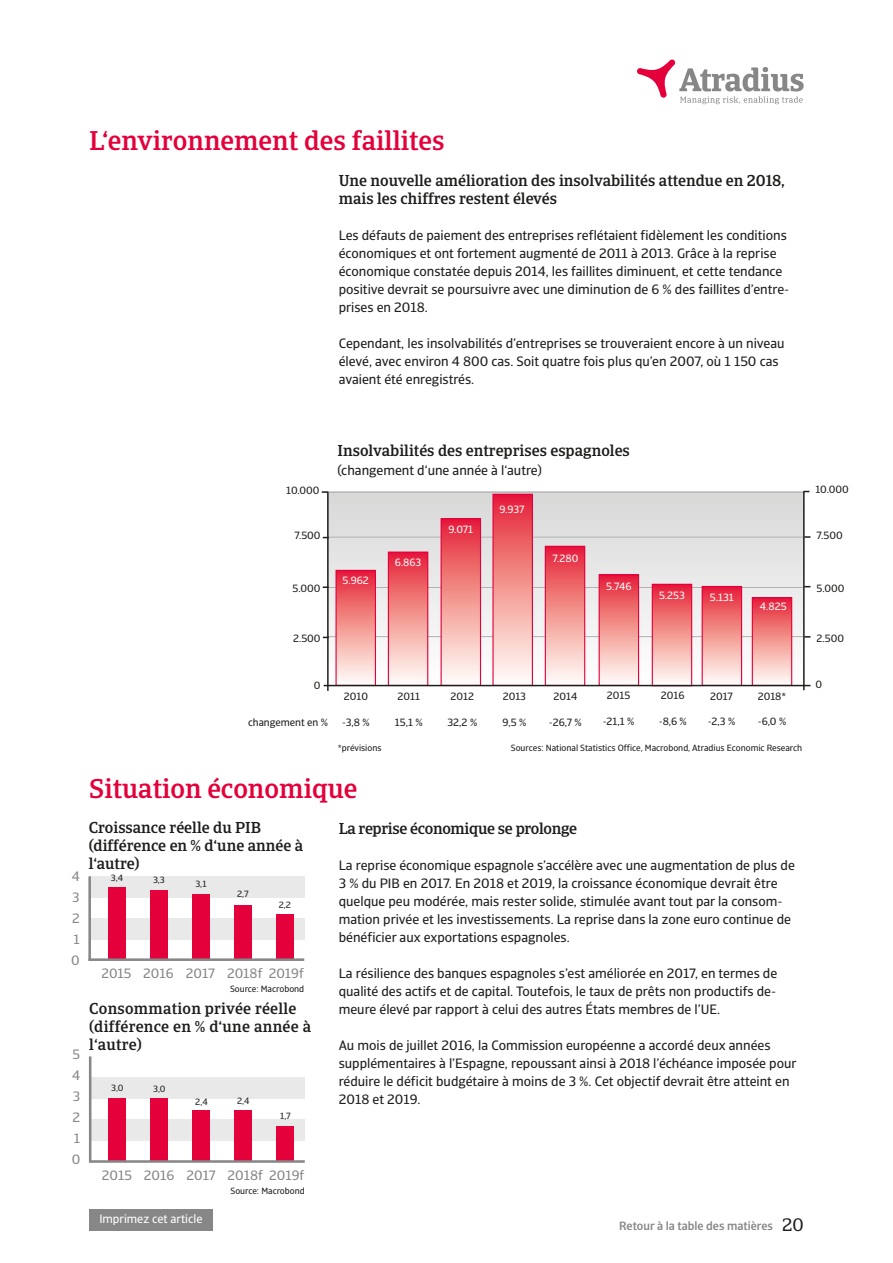
<style>
.page{position:relative;width:893px;height:1263px;background:#fff}
.page>*{position:absolute;margin:0;border:0;box-sizing:border-box;transform-origin:0 0}
.t1{font:500 27px "Catalana";color:#e4003a}
.t2{font:18px "Catalana";color:#1d1d1b}
.t3{font:500 15.75px/18px "Catalana";color:#1d1d1b}
.t4{font:500 15.75px "Catalana";letter-spacing:-.02em;color:#1d1d1b}
.t5{font:13.5px/18px "Catalana Sans";color:#1d1d1b}
.t6{font:13.5px/21px "Catalana Sans";color:#878787;text-align:justify}
.t7{font:500 12px "Catalana Sans";color:#878787}
.t8{font:12px "Catalana Sans";color:#fff}
.t9{font:10.5px "Catalana Sans";color:#1d1d1b}
.t10{font:10.5px "Catalana Sans";color:#fff}
.t11{font:9px "Catalana Sans";color:#1d1d1b}
</style>
<div class="page">
<svg style="left:637px;top:60px;width:167px;height:44px"></svg>
<svg style="left:329px;top:493px;width:474px;height:192px"></svg>
<hr style="left:328px;top:537px;width:476px;height:1px;background:#b3b2b2">
<hr style="left:328px;top:492px;width:476px;height:1px;background:#b3b2b2">
<hr style="left:328px;top:587px;width:476px;height:1px;background:#b3b2b2">
<hr style="left:328px;top:636px;width:476px;height:1px;background:#b3b2b2">
<div style="left:441px;top:519px;width:39px;height:166px;background:linear-gradient(to bottom,#e52533,#fffff8)"></div>
<div style="left:441px;top:518px;width:40px;height:168px;border:1px solid #e4003a"></div>
<div style="left:493px;top:494px;width:39px;height:191px;background:linear-gradient(to bottom,#e52533,#fffff9)"></div>
<div style="left:492px;top:494px;width:41px;height:192px;border:1px solid #e4003a"></div>
<div style="left:545px;top:546px;width:40px;height:139px;background:linear-gradient(to bottom,#e52533,#fffff8)"></div>
<div style="left:545px;top:546px;width:40px;height:140px;border:1px solid #e4003a"></div>
<div style="left:702px;top:586px;width:40px;height:99px;background:linear-gradient(to bottom,#e52433,#fffff7)"></div>
<div style="left:702px;top:586px;width:40px;height:100px;border:1px solid #e4003a"></div>
<div style="left:336px;top:570px;width:39px;height:115px;background:linear-gradient(to bottom,#e52533,#fffff8)"></div>
<div style="left:335px;top:570px;width:41px;height:116px;border:1px solid #e4003a"></div>
<div style="left:388px;top:552px;width:40px;height:133px;background:linear-gradient(to bottom,#e52533,#fffff8)"></div>
<div style="left:388px;top:551px;width:40px;height:135px;border:1px solid #e4003a"></div>
<div style="left:599px;top:575px;width:40px;height:110px;background:linear-gradient(to bottom,#e52734,#fffff6)"></div>
<div style="left:599px;top:574px;width:40px;height:112px;border:1px solid #e4003a"></div>
<div style="left:652px;top:584px;width:40px;height:102px;background:linear-gradient(to bottom,#e52533,#fffff7)"></div>
<div style="left:652px;top:584px;width:40px;height:102px;border:1px solid #e4003a"></div>
<hr style="left:327px;top:492px;width:2px;height:199px;background:#1d1d1b">
<hr style="left:803px;top:492px;width:2px;height:198px;background:#1d1d1b">
<div style="left:89px;top:1210px;width:124px;height:21px;background:#878787"></div>
<div style="left:90px;top:1077px;width:215px;height:21px;background:#e9e9e9"></div>
<div style="left:90px;top:1119px;width:215px;height:21px;background:#e9e9e9"></div>
<hr style="left:89px;top:1056px;width:2px;height:105px;background:#878787">
<div style="left:109px;top:1098px;width:17px;height:62px;background:#e4003a"></div>
<div style="left:151px;top:1098px;width:17px;height:63px;background:#e4003a"></div>
<div style="left:193px;top:1110px;width:17px;height:51px;background:#e4003a"></div>
<div style="left:235px;top:1110px;width:17px;height:51px;background:#e4003a"></div>
<div style="left:277px;top:1126px;width:17px;height:36px;background:#e4003a"></div>
<hr style="left:89px;top:1160px;width:216px;height:3px;background:#878787">
<div style="left:89px;top:876px;width:215px;height:21px;background:#e9e9e9"></div>
<div style="left:89px;top:919px;width:215px;height:21px;background:#e9e9e9"></div>
<hr style="left:88px;top:876px;width:3px;height:85px;background:#878787">
<div style="left:108px;top:888px;width:17px;height:72px;background:#e4003a"></div>
<div style="left:150px;top:890px;width:17px;height:69px;background:#e4003a"></div>
<div style="left:192px;top:894px;width:17px;height:65px;background:#e4003a"></div>
<div style="left:234px;top:905px;width:17px;height:55px;background:#e4003a"></div>
<div style="left:276px;top:914px;width:17px;height:45px;background:#e4003a"></div>
<hr style="left:88px;top:958px;width:216px;height:3px;background:#878787">
<div style="left:752px;top:598px;width:40px;height:87px;background:linear-gradient(to bottom,#e52835,#fffff6)"></div>
<div style="left:752px;top:597px;width:40px;height:89px;border:1px solid #e4003a"></div>
<hr style="left:324px;top:685px;width:486px;height:1px;background:#1d1d1b">
<h1 class="t1" style="left:89px;top:124px;width:357px">L‘environnement des faillites</h1>
<p class="t3" style="left:339px;top:171px;width:448px">Une nouvelle amélioration des insolvabilités attendue en 2018, mais les chiffres restent élevés</p>
<p class="t5" style="left:339px;top:226px;width:452px">Les défauts de paiement des entreprises reflétaient fidèlement les conditions économiques et ont fortement augmenté de 2011 à 2013. Grâce à la reprise économique constatée depuis 2014, les faillites diminuent, et cette tendance positive devrait se poursuivre avec une diminution de 6 % des faillites d’entre&shy;prises en 2018.</p>
<p class="t5" style="left:339px;top:334px;width:447px">Cependant, les insolvabilités d’entreprises se trouveraient encore à un niveau élevé, avec environ 4 800 cas. Soit quatre fois plus qu’en 2007, où 1 150 cas avaient été enregistrés.</p>
<p class="t3" style="left:337px;top:441px;width:294px">Insolvabilités des entreprises espagnoles</p>
<p class="t5" style="left:337px;top:462px;width:206px">(changement d‘une année à l‘autre)</p>
<p class="t9" style="left:286px;top:484px;width:35px">10.000</p>
<p class="t9" style="left:815px;top:483px;width:35px">10.000</p>
<p class="t10" style="left:499px;top:503px;width:27px">9.937</p>
<p class="t10" style="left:448px;top:523px;width:26px">9.071</p>
<p class="t9" style="left:294px;top:529px;width:28px">7.500</p>
<p class="t9" style="left:816px;top:529px;width:28px">7.500</p>
<p class="t10" style="left:395px;top:556px;width:28px">6.863</p>
<p class="t10" style="left:552px;top:552px;width:27px">7.280</p>
<p class="t10" style="left:343px;top:574px;width:28px">5.962</p>
<p class="t10" style="left:606px;top:579px;width:27px">5.746</p>
<p class="t9" style="left:293px;top:582px;width:29px">5.000</p>
<p class="t9" style="left:816px;top:582px;width:29px">5.000</p>
<p class="t10" style="left:659px;top:589px;width:27px">5.253</p>
<p class="t10" style="left:710px;top:591px;width:25px">5.131</p>
<p class="t10" style="left:760px;top:600px;width:28px">4.825</p>
<p class="t9" style="left:293px;top:632px;width:29px">2.500</p>
<p class="t9" style="left:816px;top:632px;width:29px">2.500</p>
<p class="t9" style="left:314px;top:679px;width:8px">0</p>
<p class="t9" style="left:248px;top:716px;width:81px">changement en %</p>
<p class="t9" style="left:344px;top:690px;width:26px">2010</p>
<p class="t9" style="left:342px;top:716px;width:29px">-3,8 %</p>
<p class="t11" style="left:338px;top:742px;width:45px">*prévisions</p>
<p class="t9" style="left:398px;top:690px;width:24px">2011</p>
<p class="t9" style="left:395px;top:716px;width:29px">15,1 %</p>
<p class="t9" style="left:451px;top:690px;width:25px">2012</p>
<p class="t9" style="left:447px;top:716px;width:31px">32,2 %</p>
<p class="t9" style="left:503px;top:690px;width:25px">2013</p>
<p class="t9" style="left:502px;top:716px;width:25px">9,5 %</p>
<p class="t9" style="left:553px;top:690px;width:25px">2014</p>
<p class="t9" style="left:549px;top:716px;width:34px">-26,7 %</p>
<p class="t9" style="left:607px;top:689px;width:25px">2015</p>
<p class="t9" style="left:661px;top:689px;width:25px">2016</p>
<p class="t9" style="left:603px;top:715px;width:33px">-21,1 %</p>
<p class="t9" style="left:659px;top:715px;width:30px">-8,6 %</p>
<p class="t9" style="left:710px;top:690px;width:24px">2017</p>
<p class="t9" style="left:708px;top:715px;width:29px">-2,3 %</p>
<p class="t9" style="left:758px;top:690px;width:30px">2018*</p>
<p class="t9" style="left:758px;top:715px;width:30px">-6,0 %</p>
<p class="t11" style="left:511px;top:742px;width:293px">Sources: National Statistics Office, Macrobond, Atradius Economic Research</p>
<p class="t6" style="left:71px;top:866px;width:10px">4<br>3<br>2<br>1<br>0</p>
<p class="t6" style="left:72px;top:1044px;width:10px">5<br>4<br>3<br>2<br>1<br>0</p>
<h1 class="t1" style="left:89px;top:772px;width:270px">Situation économique</h1>
<p class="t3" style="left:89px;top:819px;width:216px">Croissance réelle du PIB (différence en % d‘une année à l‘autre)</p>
<p class="t11" style="left:111px;top:872px;width:14px">3,4</p>
<p class="t11" style="left:153px;top:874px;width:13px">3,3</p>
<p class="t11" style="left:195px;top:879px;width:13px">3,1</p>
<p class="t11" style="left:237px;top:888px;width:13px">2,7</p>
<p class="t11" style="left:279px;top:900px;width:14px">2,2</p>
<p class="t6" style="left:101px;top:963px;width:204px">2015 2016 2017 2018f 2019f</p>
<p class="t11" style="left:230px;top:983px;width:76px">Source: Macrobond</p>
<p class="t3" style="left:89px;top:999px;width:223px">Consommation privée réelle (différence en % d‘une année à l‘autre)</p>
<p class="t11" style="left:111px;top:1083px;width:14px">3,0</p>
<p class="t11" style="left:153px;top:1083px;width:14px">3,0</p>
<p class="t11" style="left:195px;top:1096px;width:14px">2,4</p>
<p class="t11" style="left:237px;top:1095px;width:14px">2,4</p>
<p class="t11" style="left:280px;top:1110px;width:12px">1,7</p>
<p class="t6" style="left:102px;top:1164px;width:204px">2015 2016 2017 2018f 2019f</p>
<p class="t11" style="left:230px;top:1185px;width:76px">Source: Macrobond</p>
<p class="t4" style="left:339px;top:819px;width:240px">La reprise économique se prolonge</p>
<p class="t5" style="left:339px;top:856px;width:458px">La reprise économique espagnole s’accélère avec une augmentation de plus de 3 % du PIB en 2017. En 2018 et 2019, la croissance économique devrait être quelque peu modérée, mais rester solide, stimulée avant tout par la consom&shy;mation privée et les investissements. La reprise dans la zone euro continue de bénéficier aux exportations espagnoles.</p>
<p class="t5" style="left:339px;top:964px;width:440px;text-align:justify">La résilience des banques espagnoles s’est améliorée en 2017, en termes de qualité des actifs et de capital. Toutefois, le taux de prêts non productifs de&shy;meure élevé par rapport à celui des autres États membres de l’UE.</p>
<p class="t5" style="left:339px;top:1036px;width:459px">Au mois de juillet 2016, la Commission européenne a accordé deux années supplémentaires à l’Espagne, repoussant ainsi à 2018 l’échéance imposée pour réduire le déficit budgétaire à moins de 3 %. Cet objectif devrait être atteint en 2018 et 2019.</p>
<p class="t8" style="left:99px;top:1212px;width:105px">Imprimez cet article</p>
<p class="t7" style="left:619px;top:1218px;width:155px">Retour à la table des matières</p>
<h2 class="t2" style="left:782px;top:1214px;width:23px">20</h2>
<p class="t9" style="left:815px;top:678px;width:8px">0</p>
</div>
